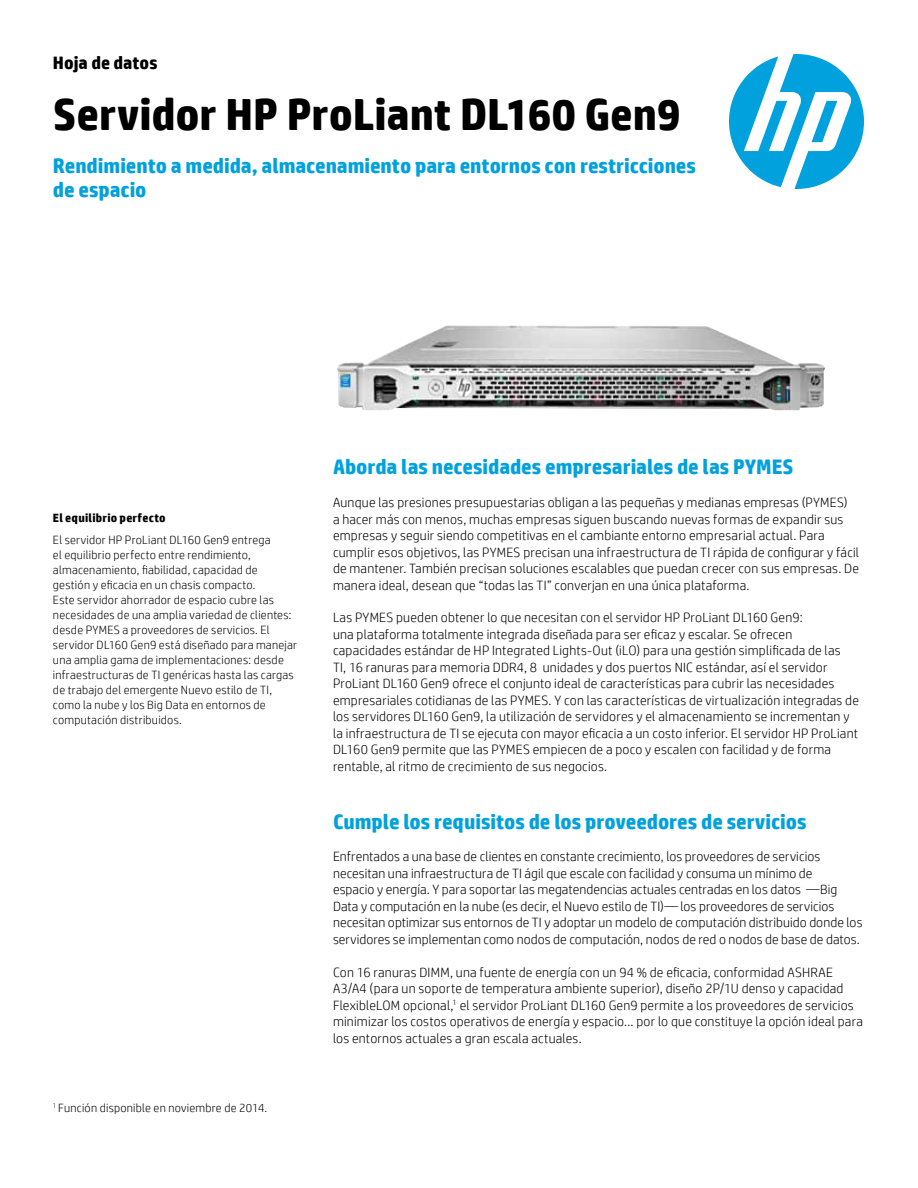
<style>
.page{position:relative;width:918px;height:1188px;background:#fff}
.page>*{position:absolute;margin:0;border:0;box-sizing:border-box;transform-origin:0 0}
.Cover_headline_30_32{font:700 45px "HP Simplified";color:#000}
.Subhead_14_16_bold_b{font:700 21px "HP Simplified";letter-spacing:-.005em;color:#00a1dd}
.Cover_subhead_14_16{font:700 21px/24px "HP Simplified";letter-spacing:-.005em;color:#00a1dd}
.Document_type{font:700 18px "HP Simplified";color:#000}
.Body{font:300 13.5px/16.5px "HP Simplified";letter-spacing:.015em;color:#000}
.Body_last{font:300 13.5px/16.5px "HP Simplified";letter-spacing:.015em;color:#000}
.Sidebar_body{font:300 12px/15px "HP Simplified";letter-spacing:.02em;color:#000}
.Footnotes{font:300 12px "HP Simplified";letter-spacing:.02em;color:#000}
.Sidebar_header{font:700 12px "HP Simplified";letter-spacing:.02em;color:#000}
</style>
<div class="page">
<svg style="left:729px;top:54px;width:135px;height:135px"></svg>
<img style="left:337px;top:325px;width:488px;height:85px">
<p class="Document_type" style="left:53px;top:52px;width:106px">Hoja de datos</p>
<p class="Cover_headline_30_32" style="left:53px;top:88px;width:630px">Servidor HP ProLiant DL160 Gen9</p>
<p class="Cover_subhead_14_16" style="left:53px;top:153px;width:645px">Rendimiento a medida, almacenamiento para entornos con restricciones de espacio</p>
<p class="Sidebar_header" style="left:53px;top:511px;width:114px">El equilibrio perfecto</p>
<p class="Sidebar_body" style="left:53px;top:532px;width:246px">El servidor HP ProLiant DL160 Gen9 entrega<br>el equilibrio perfecto entre rendimiento, almacenamiento, fiabilidad, capacidad de gestión y eficacia en un chasis compacto.<br>Este servidor ahorrador de espacio cubre las necesidades de una amplia variedad de clientes: desde PYMES a proveedores de servicios. El servidor DL160 Gen9 está diseñado para manejar una amplia gama de implementaciones: desde infraestructuras de TI genéricas hasta las cargas de trabajo del emergente Nuevo estilo de TI, como la nube y los Big Data en entornos de computación distribuidos.</p>
<p class="Footnotes" style="left:53px;top:1101px;width:216px"><sup>1</sup> Función disponible en noviembre de 2014.</p>
<p class="Subhead_14_16_bold_b" style="left:333px;top:455px;width:462px">Aborda las necesidades empresariales de las PYMES</p>
<p class="Body" style="left:333px;top:494px;width:528px">Aunque las presiones presupuestarias obligan a las pequeñas y medianas empresas (PYMES)<br>a hacer más con menos, muchas empresas siguen buscando nuevas formas de expandir sus empresas y seguir siendo competitivas en el cambiante entorno empresarial actual. Para cumplir esos objetivos, las PYMES precisan una infraestructura de TI rápida de configurar y fácil de mantener. También precisan soluciones escalables que puedan crecer con sus empresas. De manera ideal, desean que “todas las TI” converjan en una única plataforma.</p>
<p class="Body_last" style="left:333px;top:609px;width:528px">Las PYMES pueden obtener lo que necesitan con el servidor HP ProLiant DL160 Gen9:<br>una plataforma totalmente integrada diseñada para ser eficaz y escalar. Se ofrecen capacidades estándar de HP Integrated Lights-Out (iLO) para una gestión simplificada de las<br>TI, 16 ranuras para memoria DDR4, 8 unidades y dos puertos NIC estándar, así el servidor ProLiant DL160 Gen9 ofrece el conjunto ideal de características para cubrir las necesidades empresariales cotidianas de las PYMES. Y con las características de virtualización integradas de los servidores DL160 Gen9, la utilización de servidores y el almacenamiento se incrementan y la infraestructura de TI se ejecuta con mayor eficacia a un costo inferior. El servidor HP ProLiant DL160 Gen9 permite que las PYMES empiecen de a poco y escalen con facilidad y de forma rentable, al ritmo de crecimiento de sus negocios.</p>
<p class="Subhead_14_16_bold_b" style="left:333px;top:809px;width:475px">Cumple los requisitos de los proveedores de servicios</p>
<p class="Body" style="left:333px;top:848px;width:531px">Enfrentados a una base de clientes en constante crecimiento, los proveedores de servicios necesitan una infraestructura de TI ágil que escale con facilidad y consuma un mínimo de<br>espacio y energía. Y para soportar las megatendencias actuales centradas en los datos —Big Data y computación en la nube (es decir, el Nuevo estilo de TI)— los proveedores de servicios necesitan optimizar sus entornos de TI y adoptar un modelo de computación distribuido donde los servidores se implementan como nodos de computación, nodos de red o nodos de base de datos.</p>
<p class="Body" style="left:333px;top:963px;width:531px">Con 16 ranuras DIMM, una fuente de energía con un 94 % de eficacia, conformidad ASHRAE A3/A4 (para un soporte de temperatura ambiente superior), diseño 2P/1U denso y capacidad FlexibleLOM opcional,<sup>1</sup> el servidor ProLiant DL160 Gen9 permite a los proveedores de servicios minimizar los costos operativos de energía y espacio... por lo que constituye la opción ideal para los entornos actuales a gran escala actuales.</p>
</div>
